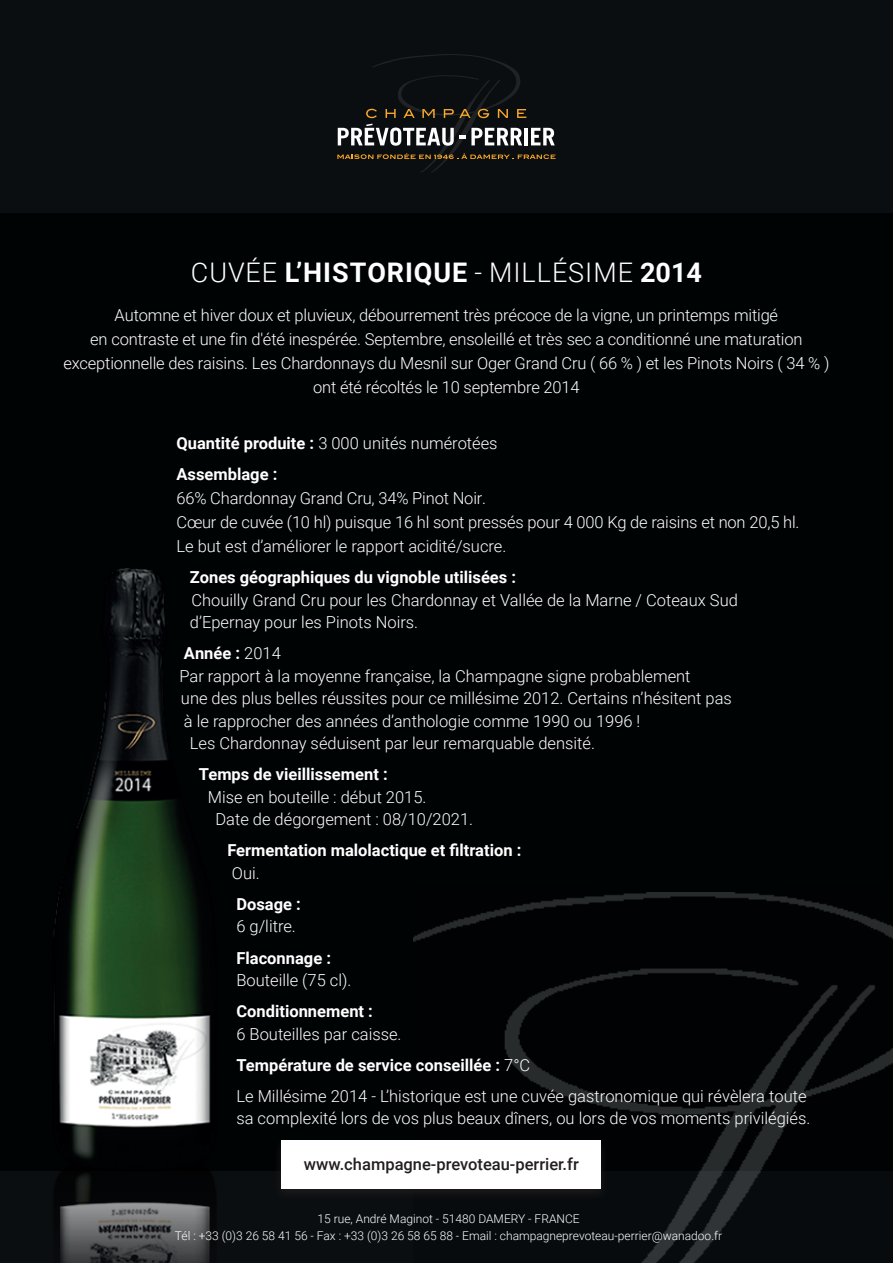
<style>
.page{position:relative;width:893px;height:1263px;background:#fff}
.page>*{position:absolute;margin:0;border:0;box-sizing:border-box;transform-origin:0 0}
.t1{font:700 27px "Roboto";letter-spacing:.035em;color:#fff}
.t2{font:300 16.5px/24px "Roboto";color:#fff}
.t3{font:700 16.5px/31px "Roboto";color:#fff}
.t4{font:500 16.5px "Roboto";color:#231f20}
.t5{font:300 12px/16.5px "Roboto";color:#fff;text-align:center}
.s1{font-weight:300}
.s2{font-weight:700}
</style>
<div class="page">
<div style="left:0;top:1167px;width:893px;height:96px;background:#0b0e11"></div>
<div style="left:0;top:208px;width:893px;height:962px;background:#000304"></div>
<img style="left:414px;top:892px;width:479px;height:371px">
<div style="left:273px;top:1137px;width:337px;height:65px;background:#231f20;opacity:.75"></div>
<div style="left:281px;top:1141px;width:320px;height:48px;background:#fff"></div>
<img style="left:51px;top:568px;width:165px;height:695px">
<div style="left:0;top:0;width:893px;height:213px;background:#0b0e11"></div>
<svg style="left:337px;top:54px;width:219px;height:118px"></svg>
<h1 class="t1" style="left:191px;top:253px;width:513px"><span class="s1">CUVÉE</span> L’HISTORIQUE <span class="s1">- MILLÉSIME</span> 2014</h1>
<p class="t2" style="left:63px;top:302px;width:767px;text-align:center">Automne et hiver doux et pluvieux, débourrement très précoce de la vigne, un printemps mitigé<br>en contraste et une fin d'été inespérée. Septembre, ensoleillé et très sec a conditionné une maturation exceptionnelle des raisins. Les Chardonnays du Mesnil sur Oger Grand Cru ( 66 % ) et les Pinots Noirs ( 34 % ) ont été récoltés le 10 septembre 2014</p>
<p class="t3" style="left:176px;top:427px;width:323px">Quantité produite : <span class="s1">3 000 unités numérotées<br></span>Assemblage :</p>
<p class="t2" style="left:176px;top:486px;width:625px">66% Chardonnay Grand Cru, 34% Pinot Noir.<br>Cœur de cuvée (10 hl) puisque 16 hl sont pressés pour 4 000 Kg de raisins et non 20,5 hl.<br>Le but est d’améliorer le rapport acidité/sucre.</p>
<p class="t3" style="left:190px;top:561px;width:328px">Zones géographiques du vignoble utilisées :</p>
<p class="t2" style="left:190px;top:588px;width:549px;line-height:22.5px">Chouilly Grand Cru pour les Chardonnay et Vallée de la Marne / Coteaux Sud d’Epernay pour les Pinots Noirs.</p>
<p class="t3" style="left:184px;top:637px;width:98px">Année : <span class="s1">2014</span></p>
<p class="t2" style="left:179px;top:663px;width:513px">Par rapport à la moyenne française, la Champagne signe probablement</p>
<p class="t2" style="left:181px;top:686px;width:552px">une des plus belles réussites pour ce millésime 2012. Certains n’hésitent pas</p>
<p class="t2" style="left:184px;top:708px;width:458px">à le rapprocher des années d’anthologie comme 1990 ou 1996 !</p>
<p class="t2" style="left:190px;top:731px;width:407px">Les Chardonnay séduisent par leur remarquable densité.</p>
<p class="t3" style="left:199px;top:758px;width:190px">Temps de vieillissement :</p>
<p class="t2" style="left:215px;top:785px;width:259px;line-height:22.5px;text-indent:-8px">Mise en bouteille : début 2015.<br>Date de dégorgement : 08/10/2021.</p>
<p class="t3" style="left:227px;top:834px;width:295px">Fermentation malolactique et filtration :</p>
<p class="t2" style="left:232px;top:860px;width:29px">Oui.</p>
<p class="t3" style="left:236px;top:888px;width:66px">Dosage :</p>
<p class="t2" style="left:236px;top:914px;width:61px">6 g/litre.</p>
<p class="t3" style="left:236px;top:941px;width:96px">Flaconnage :</p>
<p class="t2" style="left:236px;top:967px;width:116px">Bouteille (75 cl).</p>
<p class="t3" style="left:236px;top:995px;width:138px">Conditionnement :</p>
<p class="t2" style="left:236px;top:1017px;width:572px;line-height:31px">6 Bouteilles par caisse.<br><span class="s2">Température de service conseillée :</span> 7°C<br>Le Millésime 2014 - L’historique est une cuvée gastronomique qui révèlera toute</p>
<p class="t2" style="left:236px;top:1105px;width:575px">sa complexité lors de vos plus beaux dîners, ou lors de vos moments privilégiés.</p>
<p class="t4" style="left:304px;top:1153px;width:276px">www.champagne-prevoteau-perrier.fr</p>
<p class="t5" style="left:175px;top:1210px;width:549px">15 rue, André Maginot - 51480 DAMERY - FRANCE<br>Tél : +33 (0)3 26 58 41 56 - Fax : +33 (0)3 26 58 65 88 - Email : champagneprevoteau-perrier@wanadoo.fr</p>
</div>
